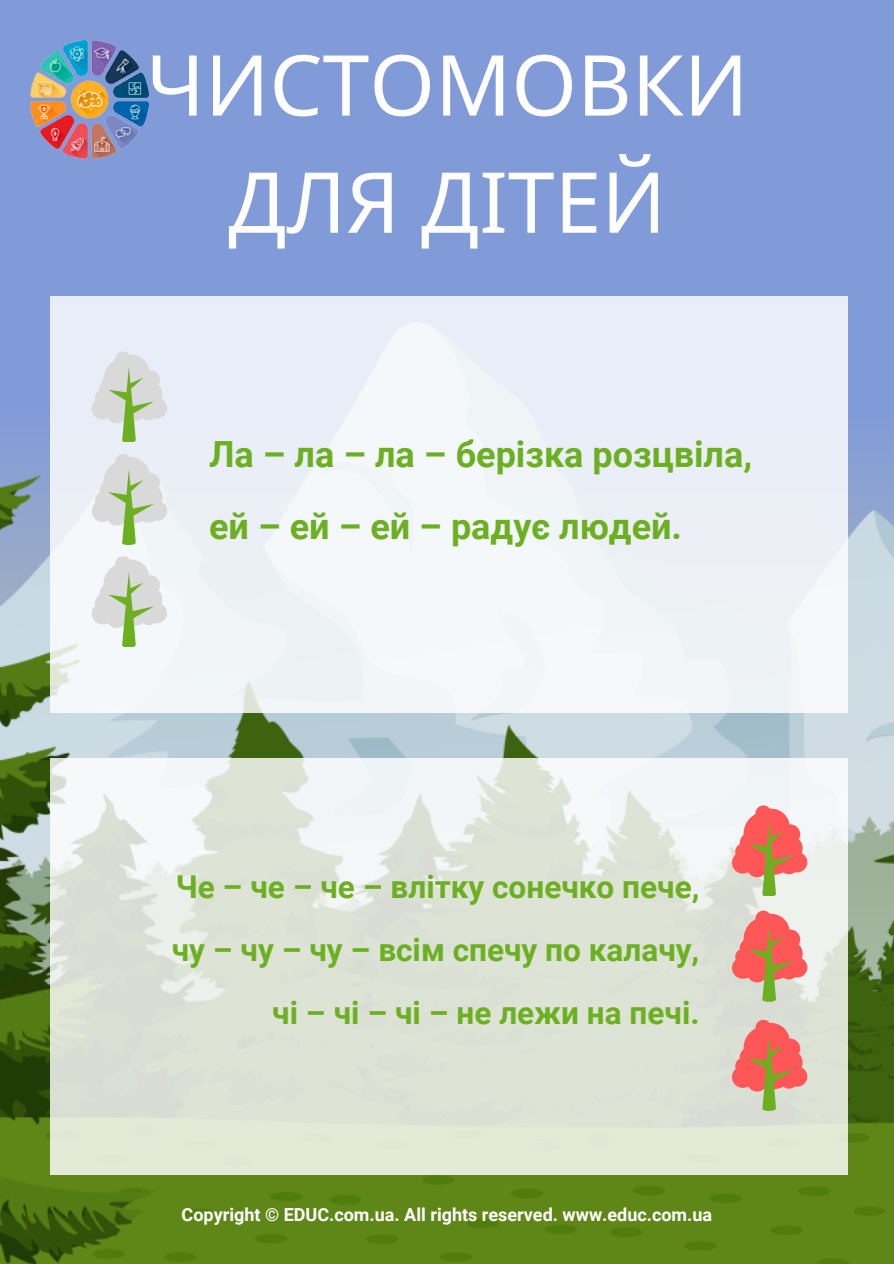
<style>
.page{position:relative;width:894px;height:1264px;background:#fff}
.page>*{position:absolute;margin:0;border:0;box-sizing:border-box;transform-origin:0 0}
.t1{font:84px/117.1px "Noto Sans";color:#fff;text-align:center}
.t2{font:700 36px/72px "Roboto";color:#6cb022}
.t3{font:700 31.5px/63px "Roboto";color:#6cb022;text-align:right}
.t4{font:700 18px "Roboto";color:#fff}
</style>
<div class="page">
<img style="left:0;top:0;width:893px;height:1263px">
<div style="left:50px;top:296px;width:797px;height:416px;background:#edf1f8"></div>
<svg style="left:92px;top:352px;width:75px;height:90px"></svg>
<svg style="left:92px;top:454px;width:75px;height:90px"></svg>
<svg style="left:92px;top:556px;width:75px;height:90px"></svg>
<svg style="left:50px;top:758px;width:797px;height:416px;fill:#dde4d5"></svg>
<svg style="left:731px;top:805px;width:76px;height:90px"></svg>
<svg style="left:731px;top:911px;width:76px;height:90px;background:#e29a88"></svg>
<svg style="left:731px;top:1020px;width:76px;height:90px;background:#e09885"></svg>
<img style="left:30px;top:40px;width:119px;height:119px">
<h1 class="t1" style="left:146px;top:24px;width:603px">ЧИСТОМОВКИ<br>ДЛЯ ДІТЕЙ</h1>
<p class="t2" style="left:209px;top:418px;width:544px">Ла – ла – ла – берізка розцвіла, ей – ей – ей – радує людей.</p>
<p class="t3" style="left:172px;top:855px;width:529px">Че – че – че – влітку сонечко пече, чу – чу – чу – всім спечу по калачу, чі – чі – чі – не лежи на печі.</p>
<p class="t4" style="left:182px;top:1203px;width:532px">Copyright © EDUC.com.ua. All rights reserved. www.educ.com.ua</p>
</div>
